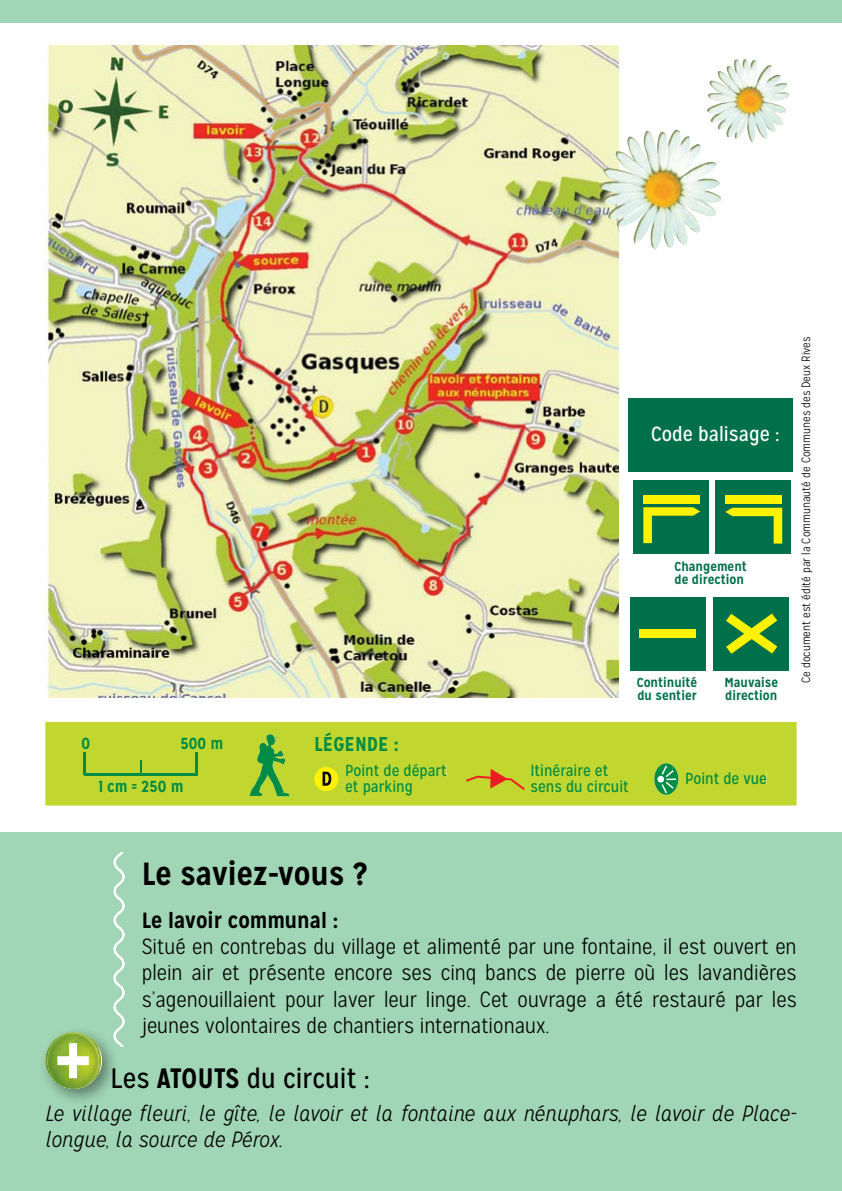
<style>
.page{position:relative;width:842px;height:1191px;background:#fff}
.page>*{position:absolute;margin:0;border:0;box-sizing:border-box;transform-origin:0 0}
.t1{font:700 32px "Mission Gothic";color:#000}
.t2{font:28px "Mission Gothic";color:#000}
.t3{font:300 22px/26.4px "Mission Gothic";color:#000;text-align:justify}
.t4{font:italic 300 22px/26.4px "Mission Gothic";color:#000}
.t5{font:700 22px "Mission Gothic";color:#000}
.t6{font:20.6px "Mission Gothic";color:#fff}
.t7{font:700 20px "Mission Gothic";color:#008c44}
.t8{font:16px/16px "Mission Gothic";color:#008c44}
.t9{font:700 16px "Mission Gothic";color:#008c44}
.t10{font:700 13px/13px "Mission Gothic";color:#00704a}
.t11{font:300 12px "Mission Gothic";color:#000}
.s1{font-weight:700}
</style>
<div class="page">
<img style="left:45px;top:45px;width:573px;height:652px">
<div style="left:0;top:0;width:842px;height:22px;background:#a0d5b5"></div>
<div style="left:0;top:832px;width:842px;height:359px;background:#a0d5b5"></div>
<div style="left:45px;top:722px;width:752px;height:83px;background:#c1d72f"></div>
<svg style="left:250px;top:734px;width:40px;height:62px;background:#7abb3a"></svg>
<div style="left:316px;top:732px;width:82px;height:19px;background:#c1d72f"></div>
<div style="left:346px;top:763px;width:100px;height:16px;background:#c1d72f"></div>
<div style="left:346px;top:780px;width:66px;height:15px;background:#c1d72f"></div>
<div style="left:314px;top:767px;width:24px;height:24px;background:#fff200;border-radius:50%"></div>
<svg style="left:323px;top:771px;width:8px;height:14px"></svg>
<div style="left:532px;top:763px;width:76px;height:13px;background:#c1d72f"></div>
<div style="left:531px;top:780px;width:97px;height:12px;background:#c1d72f"></div>
<svg style="left:466px;top:768px;width:59px;height:22px"></svg>
<div style="left:686px;top:772px;width:80px;height:12px;background:#c1d72f"></div>
<svg style="left:654px;top:763px;width:24px;height:31px"></svg>
<div style="left:657px;top:776px;width:7px;height:6px;background:#fff;border-radius:50%"></div>
<svg style="left:661px;top:765px;width:15px;height:28px"></svg>
<hr style="left:84px;top:773px;width:113px;height:2px;background:#008c44">
<hr style="left:84px;top:752px;width:2px;height:23px;background:#008c44">
<svg style="left:140px;top:759px;width:2px;height:14px"></svg>
<hr style="left:195px;top:752px;width:2px;height:23px;background:#008c44">
<div style="left:39px;top:1025px;width:81px;height:81px;background:#000;opacity:.41"></div>
<svg style="left:45px;top:1032px;width:56px;height:57px;background:#9ebe69"></svg>
<svg style="left:114px;top:852px;width:11px;height:194px"></svg>
<div style="left:628px;top:398px;width:164px;height:73px;background:#00704a"></div>
<div style="left:633px;top:480px;width:75px;height:74px;background:#00704a"></div>
<div style="left:643px;top:494px;width:57px;height:9px;background:#fff200"></div>
<svg style="left:643px;top:507px;width:57px;height:36px"></svg>
<div style="left:715px;top:480px;width:75px;height:74px;background:#00704a"></div>
<div style="left:725px;top:495px;width:57px;height:9px;background:#fff200"></div>
<svg style="left:725px;top:508px;width:57px;height:35px"></svg>
<div style="left:630px;top:597px;width:75px;height:74px;background:#00704a"></div>
<div style="left:639px;top:629px;width:57px;height:9px;background:#fff200"></div>
<div style="left:714px;top:597px;width:75px;height:74px;background:#00704a"></div>
<svg style="left:726px;top:613px;width:51px;height:41px"></svg>
<img style="left:707px;top:59px;width:57px;height:83px">
<img style="left:600px;top:130px;width:75px;height:120px">
<p class="t9" style="left:81px;top:733px;width:10px">0</p>
<p class="t9" style="left:180px;top:733px;width:45px">500 m</p>
<p class="t9" style="left:99px;top:776px;width:86px">1 cm = 250 m</p>
<p class="t6" style="left:651px;top:421px;width:130px">Code balisage :</p>
<p class="t10" style="left:674px;top:560px;width:74px">Changement de direction</p>
<p class="t10" style="left:637px;top:676px;width:62px">Continuité du sentier</p>
<p class="t10" style="left:724px;top:676px;width:55px">Mauvaise direction</p>
<p class="t7" style="left:314px;top:731px;width:86px">LÉGENDE :</p>
<p class="t8" style="left:345px;top:762px;width:103px">Point de départ et parking</p>
<p class="t8" style="left:530px;top:762px;width:100px">Itinéraire et sens du circuit</p>
<p class="t8" style="left:685px;top:770px;width:83px">Point de vue</p>
<p class="t11" style="left:799px;top:683px;width:348px;rotate:-90deg">Ce document est édité par la Communauté de Communes des Deux Rives</p>
<h1 class="t1" style="left:142px;top:854px;width:227px">Le saviez-vous ?</h1>
<p class="t5" style="left:142px;top:906px;width:198px">Le lavoir communal :</p>
<p class="t3" style="left:142px;top:933px;width:656px">Situé en contrebas du village et alimenté par une fontaine, il est ouvert en plein air et présente encore ses cinq bancs de pierre où les lavandières s’agenouillaient pour laver leur linge. Cet ouvrage a été restauré par les jeunes volontaires de chantiers internationaux.</p>
<p class="t2" style="left:111px;top:1061px;width:261px">Les <span class="s1">ATOUTS</span> du circuit :</p>
<p class="t4" style="left:45px;top:1100px;width:753px">Le village fleuri, le gîte, le lavoir et la fontaine aux nénuphars, le lavoir de Place&shy;longue, la source de Pérox.</p>
</div>
